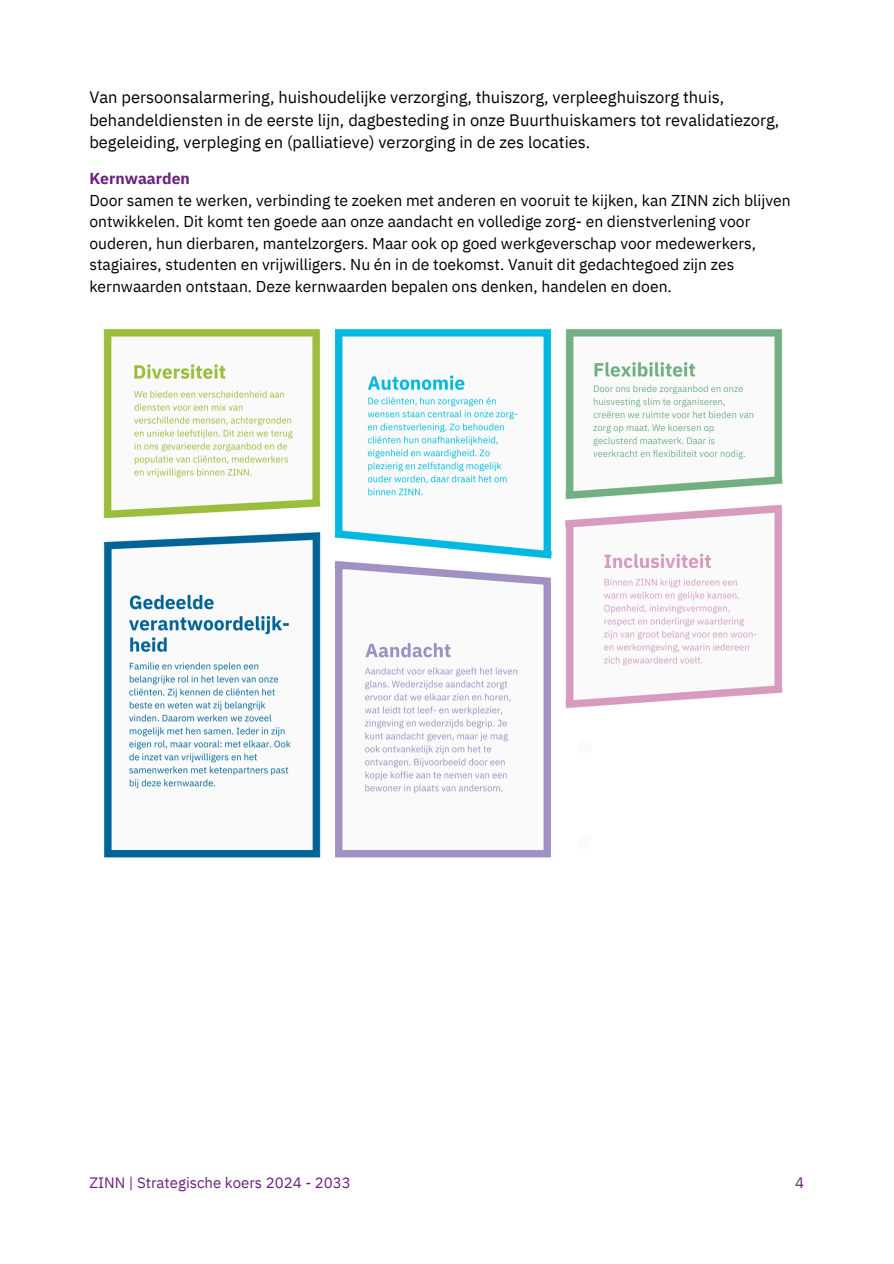
<style>
.page{position:relative;width:894px;height:1264px;background:#fff}
.page>*{position:absolute;margin:0;border:0;box-sizing:border-box;transform-origin:0 0}
.t1{font:16.5px/22.5px "IBM Plex Sans";color:#000}
.t2{font:15.75px/21.5px "IBM Plex Sans";color:#000}
.t3{font:15px "IBM Plex Sans";color:#6c207e}
.s1{font-weight:700;color:#6c207e}
</style>
<div class="page">
<img style="left:103px;top:328px;width:680px;height:530px">
<h1 class="t1" style="left:89px;top:86px;width:691px">Van persoonsalarmering, huishoudelijke verzorging, thuiszorg, verpleeghuiszorg thuis, behandeldiensten in de eerste lijn, dagbesteding in onze Buurthuiskamers tot revalidatiezorg, begeleiding, verpleging en (palliatieve) verzorging in de zes locaties.</h1>
<h1 class="t2" style="left:89px;top:168px;width:702px"><span class="s1">Kernwaarden<br></span>Door samen te werken, verbinding te zoeken met anderen en vooruit te kijken, kan ZINN zich blijven ontwikkelen. Dit komt ten goede aan onze aandacht en volledige zorg- en dienstverlening voor ouderen, hun dierbaren, mantelzorgers. Maar ook op goed werkgeverschap voor medewerkers, stagiaires, studenten en vrijwilligers. Nu én in de toekomst. Vanuit dit gedachtegoed zijn zes kernwaarden ontstaan. Deze kernwaarden bepalen ons denken, handelen en doen.</h1>
<h1 class="t3" style="left:89px;top:1172px;width:263px">ZINN | Strategische koers 2024 - 2033</h1>
<p class="t3" style="left:795px;top:1172px;width:10px">4</p>
</div>
